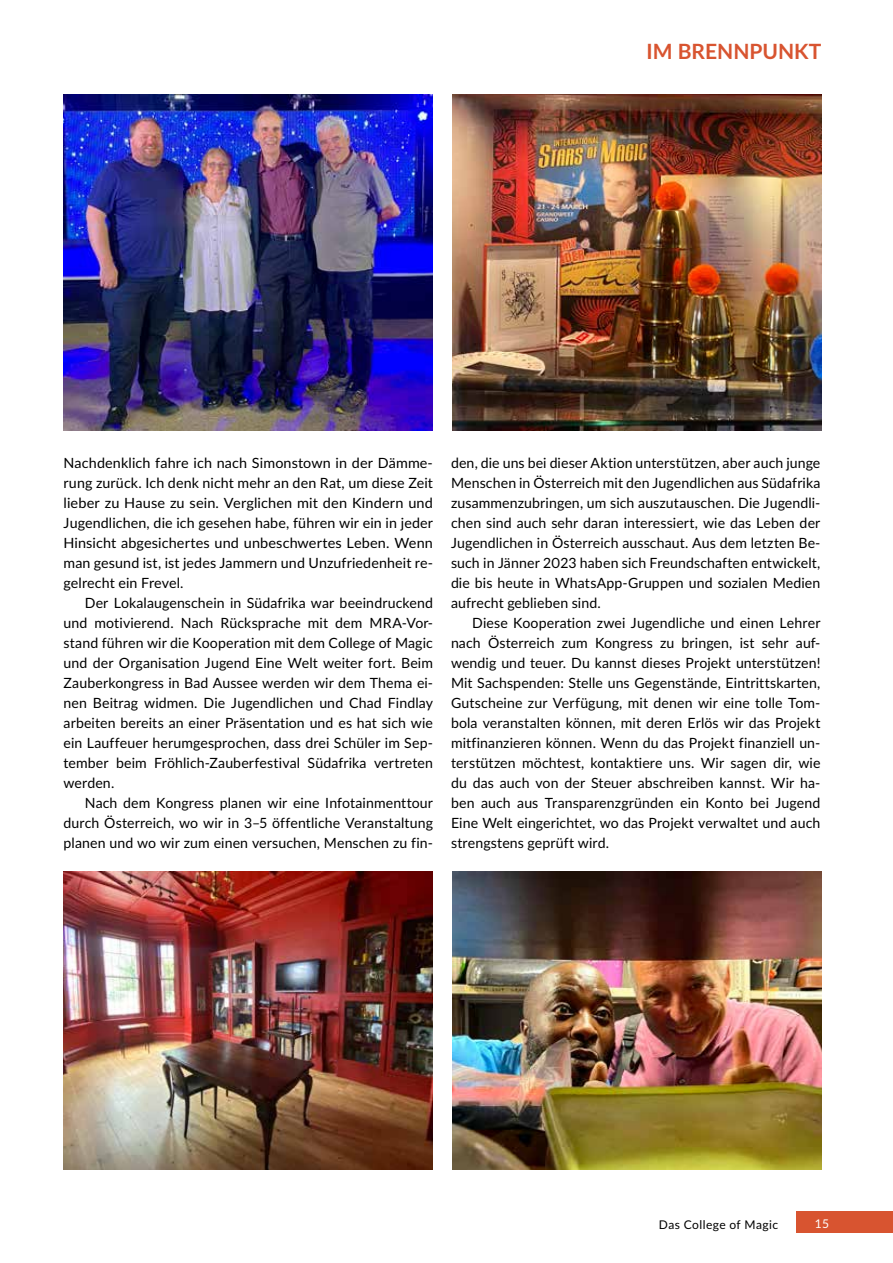
<style>
.page{position:relative;width:893px;height:1263px;background:#fff}
.page>*{position:absolute;margin:0;border:0;box-sizing:border-box;transform-origin:0 0}
.t1{font:700 21px "Lato";color:#d85430}
.t2{font:14.1px/20px "Lato";letter-spacing:.01em;color:#000;text-align:justify}
.t3{font:12px "Lato";letter-spacing:.035em;color:#000}
.t4{font:12px "Lato";color:#fff}
</style>
<div class="page">
<img style="left:64px;top:94px;width:368px;height:336px">
<img style="left:64px;top:872px;width:368px;height:297px">
<img style="left:452px;top:94px;width:369px;height:336px">
<img style="left:452px;top:872px;width:369px;height:297px">
<div style="left:796px;top:1212px;width:97px;height:21px;background:#d85430"></div>
<h1 class="t1" style="left:647px;top:36px;width:176px">IM BRENNPUNKT</h1>
<p class="t2" style="left:64px;top:453px;width:371px">Nachdenklich fahre ich nach Simonstown in der Dämme&shy;rung zurück. Ich denk nicht mehr an den Rat, um diese Zeit lieber zu Hause zu sein. Verglichen mit den Kindern und Jugendlichen, die ich gesehen habe, führen wir ein in jeder Hinsicht abgesichertes und unbeschwertes Leben. Wenn man gesund ist, ist jedes Jammern und Unzufriedenheit re&shy;gelrecht ein Frevel.</p>
<p class="t2" style="left:64px;top:592px;width:371px;text-indent:21px">Der Lokalaugenschein in Südafrika war beeindruckend und motivierend. Nach Rücksprache mit dem MRA-Vor&shy;stand führen wir die Kooperation mit dem College of Magic und der Organisation Jugend Eine Welt weiter fort. Beim Zauberkongress in Bad Aussee werden wir dem Thema ei&shy;nen Beitrag widmen. Die Jugendlichen und Chad Findlay arbeiten bereits an einer Präsentation und es hat sich wie ein Lauffeuer herumgesprochen, dass drei Schüler im Sep&shy;tember beim Fröhlich-Zauberfestival Südafrika vertreten werden.</p>
<p class="t2" style="left:64px;top:792px;width:371px;text-indent:21px">Nach dem Kongress planen wir eine Infotainmenttour durch Österreich, wo wir in 3–5 öffentliche Veranstaltung planen und wo wir zum einen versuchen, Menschen zu fin-</p>
<p class="t2" style="left:451px;top:453px;width:371px">den, die uns bei dieser Aktion unterstützen, aber auch junge Menschen in Österreich mit den Jugendlichen aus Südafrika zusammenzubringen, um sich auszutauschen. Die Jugendli&shy;chen sind auch sehr daran interessiert, wie das Leben der Jugendlichen in Österreich ausschaut. Aus dem letzten Be&shy;such in Jänner 2023 haben sich Freundschaften entwickelt, die bis heute in WhatsApp-Gruppen und sozialen Medien aufrecht geblieben sind.</p>
<p class="t2" style="left:451px;top:612px;width:371px;text-indent:21px">Diese Kooperation zwei Jugendliche und einen Lehrer nach Österreich zum Kongress zu bringen, ist sehr auf&shy;wendig und teuer. Du kannst dieses Projekt unterstützen!<br>Mit Sachspenden: Stelle uns Gegenstände, Eintrittskarten, Gutscheine zur Verfügung, mit denen wir eine tolle Tom&shy;bola veranstalten können, mit deren Erlös wir das Projekt mitfinanzieren können. Wenn du das Projekt finanziell un&shy;terstützen möchtest, kontaktiere uns. Wir sagen dir, wie du das auch von der Steuer abschreiben kannst. Wir ha&shy;ben auch aus Transparenzgründen ein Konto bei Jugend Eine Welt eingerichtet, wo das Projekt verwaltet und auch strengstens geprüft wird.</p>
<p class="t3" style="left:659px;top:1215px;width:121px">Das College of Magic</p>
<p class="t4" style="left:815px;top:1215px;width:16px">15</p>
</div>
